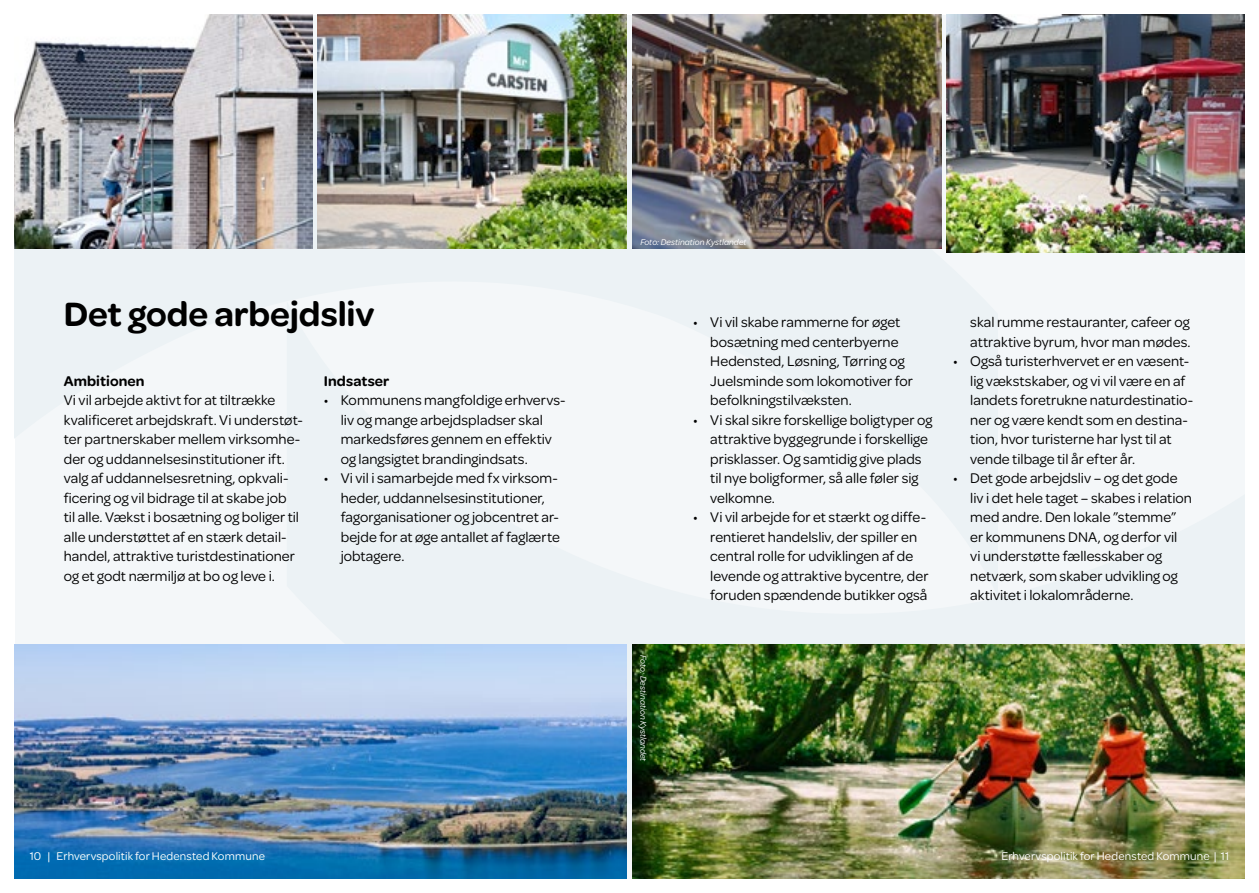
<style>
.page{position:relative;width:1259px;height:893px;background:#fff}
.page>*{position:absolute;margin:0;border:0;box-sizing:border-box;transform-origin:0 0}
.Rubrik_24_28{font:600 36px "Omnes";letter-spacing:-.005em;color:#000}
.Brød_bullet{font:15px/19.5px "Omnes";letter-spacing:.005em;color:#000}
.Brød{font:15px/19.5px "Omnes";letter-spacing:.005em;color:#000}
.Mellemrubrik{font:600 15px "Omnes";letter-spacing:.01em;color:#000}
.Sidetal{font:12px "Omnes";letter-spacing:.015em;color:#fff}
.Billedtekst{font:italic 9px "Omnes";color:#fff}
</style>
<div class="page">
<div style="left:15px;top:15px;width:1229px;height:859px;background:#f4f7f9"></div>
<img style="left:15px;top:15px;width:297px;height:234px">
<img style="left:317px;top:15px;width:310px;height:234px">
<img style="left:632px;top:15px;width:309px;height:234px">
<img style="left:947px;top:15px;width:297px;height:237px">
<img style="left:15px;top:644px;width:612px;height:234px">
<img style="left:632px;top:644px;width:612px;height:234px">
<h2 class="Rubrik_24_28" style="left:64px;top:289px;width:312px">Det gode arbejdsliv</h2>
<p class="Mellemrubrik" style="left:64px;top:370px;width:82px">Ambitionen</p>
<p class="Brød" style="left:64px;top:389px;width:240px">Vi vil arbejde aktivt for at tiltrække kvalificeret arbejdskraft. Vi understøt&shy;ter partnerskaber mellem virksomhe&shy;der og uddannelsesinstitutioner ift. valg af uddannelsesretning, opkvali&shy;ficering og vil bidrage til at skabe job<br>til alle. Vækst i bosætning og boliger til alle understøttet af en stærk detail&shy;handel, attraktive turistdestinationer og et godt nærmiljø at bo og leve i.</p>
<p class="Mellemrubrik" style="left:324px;top:370px;width:67px">Indsatser</p>
<p class="Brød_bullet" style="left:341px;top:389px;width:226px;text-indent:-17px">• Kommunens mangfoldige erhvervs&shy;liv og mange arbejdspladser skal markedsføres gennem en effektiv og langsigtet brandingindsats.</p>
<p class="Brød_bullet" style="left:341px;top:467px;width:221px;text-indent:-17px">• Vi vil i samarbejde med fx virksom&shy;heder, uddannelsesinstitutioner, fagorganisationer og jobcentret ar&shy;bejde for at øge antallet af faglærte jobtagere.</p>
<p class="Billedtekst" style="left:640px;top:236px;width:108px">Foto: Destination Kystlandet</p>
<p class="Billedtekst" style="left:649px;top:655px;width:108px;rotate:90deg">Foto: Destination Kystlandet</p>
<p class="Brød_bullet" style="left:710px;top:311px;width:204px;text-indent:-17px">• Vi vil skabe rammerne for øget bosætning med centerbyerne<br>Hedensted, Løsning, Tørring og<br>Juelsminde som lokomotiver for befolkningstilvæksten.</p>
<p class="Brød_bullet" style="left:710px;top:409px;width:224px;text-indent:-17px">• Vi skal sikre forskellige boligtyper og attraktive byggegrunde i forskellige prisklasser. Og samtidig give plads til nye boligformer, så alle føler sig velkomne.</p>
<p class="Brød_bullet" style="left:710px;top:506px;width:220px;text-indent:-17px">• Vi vil arbejde for et stærkt og diffe&shy;rentieret handelsliv, der spiller en central rolle for udviklingen af de levende og attraktive bycentre, der foruden spændende butikker også</p>
<p class="Brød_bullet" style="left:970px;top:311px;width:222px">skal rumme restauranter, cafeer og attraktive byrum, hvor man mødes.</p>
<p class="Brød_bullet" style="left:970px;top:350px;width:225px;text-indent:-17px">• Også turisterhvervet er en væsent&shy;lig vækstskaber, og vi vil være en af landets foretrukne naturdestinatio&shy;ner og være kendt som en destina&shy;tion, hvor turisterne har lyst til at vende tilbage til år efter år.</p>
<p class="Brød_bullet" style="left:970px;top:467px;width:223px;text-indent:-17px">• Det gode arbejdsliv – og det gode liv i det hele taget – skabes i relation med andre. Den lokale ”stemme” er kommunens DNA, og derfor vil<br>vi understøtte fællesskaber og netværk, som skaber udvikling og aktivitet i lokalområderne.</p>
<p class="Sidetal" style="left:30px;top:848px;width:237px">10 | Erhvervspolitik for Hedensted Kommune</p>
<p class="Sidetal" style="left:1001px;top:848px;width:229px">Erhvervspolitik for Hedensted Kommune | 11</p>
</div>
